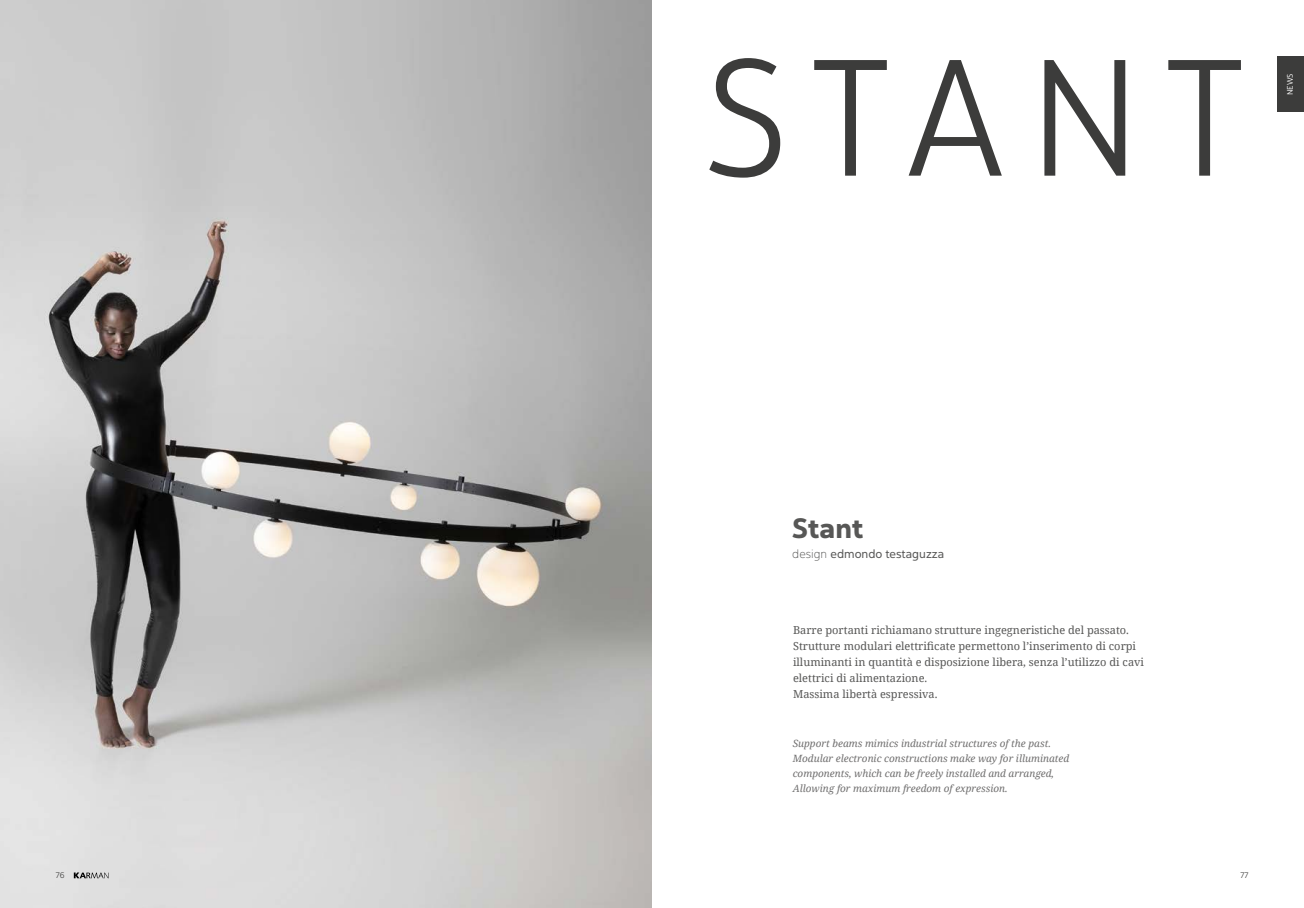
<style>
.page{position:relative;width:1304px;height:908px;background:#fff}
.page>*{position:absolute;margin:0;border:0;box-sizing:border-box;transform-origin:0 0}
.t1{font:165px "Yorkten Nor Lig";letter-spacing:.125em;color:#3c3c3b}
.t2{font:28px "Yorkten Nor Bol";letter-spacing:-.005em;color:#575756}
.t3{font:12px "Yorkten Nor Reg";color:#575756}
.t4{font:11px/16px "Noto Serif";color:#575756}
.t5{font:italic 10px/15px "Noto Serif";color:#706f6f}
.t6{font:8px "Yorkten Nor Lig";color:#3c3c3b}
.t7{font:8px "Yorkten Nor Boo";color:#fff}
.s1{font-family:"Yorkten Nor Thi"}
</style>
<div class="page">
<div style="left:1277px;top:57px;width:27px;height:55px;background:#3c3c3b"></div>
<img style="left:0;top:0;width:652px;height:907px">
<svg style="left:74px;top:872px;width:35px;height:5px"></svg>
<p class="t6" style="left:56px;top:870px;width:10px">76</p>
<h1 class="t1" style="left:703px;top:16px;width:544px">STANT</h1>
<p class="t7" style="left:1285px;top:95px;width:23px;rotate:-90deg">NEWS</p>
<h2 class="t2" style="left:792px;top:509px;width:73px">Stant</h2>
<p class="t3" style="left:792px;top:546px;width:153px"><span class="s1">design</span> edmondo testaguzza</p>
<p class="t4" style="left:793px;top:621px;width:353px">Barre portanti richiamano strutture ingegneristiche del passato.<br>Strutture modulari elettrificate permettono l’inserimento di corpi illuminanti in quantità e disposizione libera, senza l’utilizzo di cavi elettrici di alimentazione.<br>Massima libertà espressiva.</p>
<p class="t5" style="left:793px;top:735px;width:278px">Support beams mimics industrial structures of the past.<br>Modular electronic constructions make way for illuminated components, which can be freely installed and arranged, Allowing for maximum freedom of expression.</p>
<p class="t6" style="left:1241px;top:870px;width:9px">77</p>
</div>
